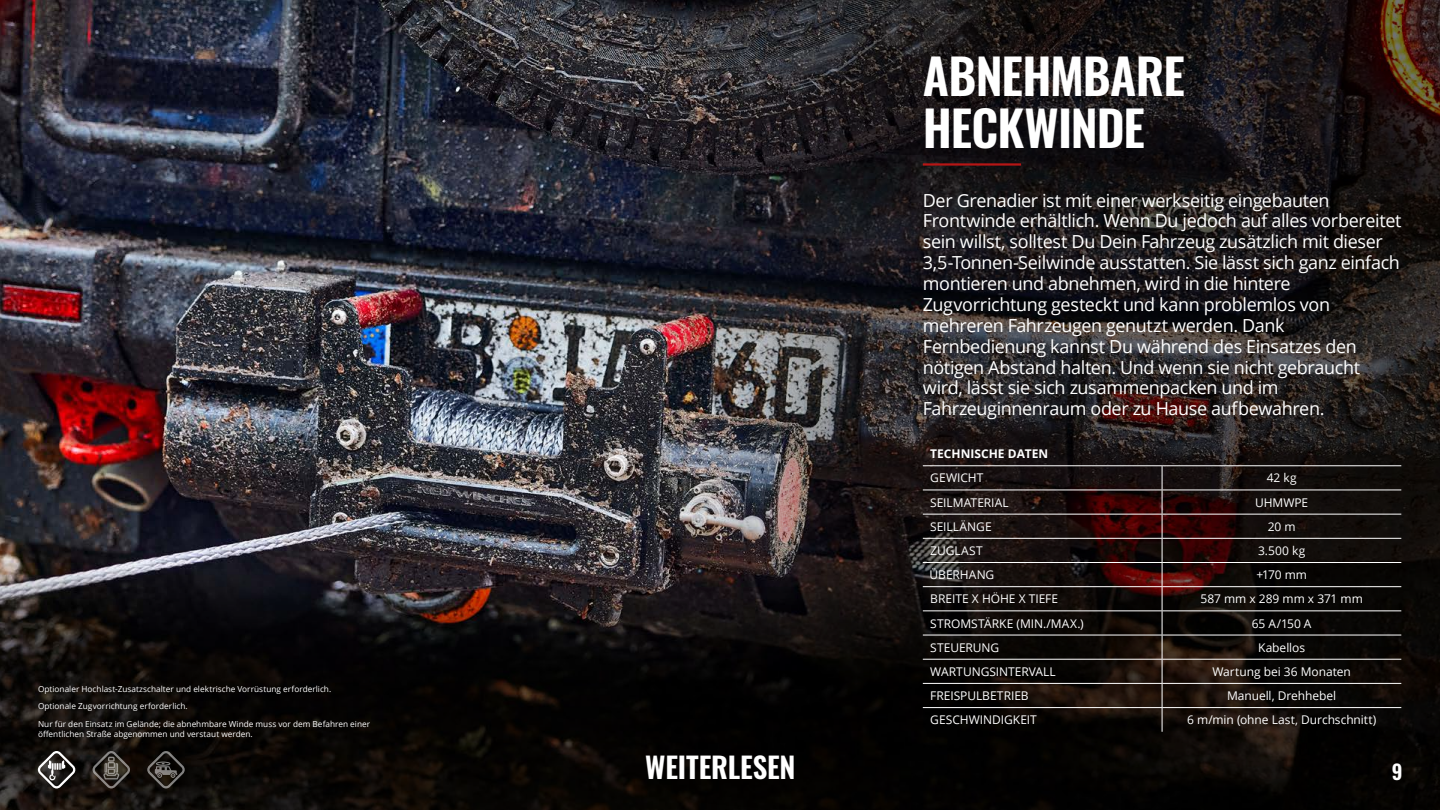
<style>
.page{position:relative;width:1440px;height:810px;background:#fff}
.page>*{position:absolute;margin:0;border:0;box-sizing:border-box;transform-origin:0 0}
.HDL_Exterior{font:600 48.75px/52.5px "Oswald";letter-spacing:-.02em;color:#fff}
.t1{font:600 28.88px "Oswald";letter-spacing:-.005em;color:#fff}
.t2{font:600 20.25px "Oswald";color:#fff}
.Bodycopy{font:18px/20.9px "Open Sans";letter-spacing:-.02em;color:#fff}
.Table_of_Contents{font:12px "Open Sans";color:#fff}
.Table_BC_center{font:12px "Open Sans";letter-spacing:-.005em;color:#fff}
.Table_HL{font:700 12px "Open Sans";color:#fff}
.Captions{font:8.25px/9.9px "Open Sans";color:#fff}
</style>
<div class="page">
<img style="left:0;top:0;width:630px;height:564px">
<img style="left:0;top:564px;width:630px;height:246px">
<img style="left:630px;top:0;width:810px;height:810px">
<hr style="left:923px;top:465px;width:239px;height:1px;background:#fff">
<hr style="left:1162px;top:465px;width:239px;height:1px;background:#fff">
<svg style="left:1162px;top:466px;width:1px;height:266px"></svg>
<hr style="left:923px;top:490px;width:239px;height:1px;background:#fff">
<hr style="left:1162px;top:490px;width:239px;height:1px;background:#fff">
<hr style="left:923px;top:514px;width:239px;height:1px;background:#fff">
<hr style="left:1162px;top:514px;width:239px;height:1px;background:#fff">
<hr style="left:923px;top:538px;width:239px;height:1px;background:#fff">
<hr style="left:1162px;top:538px;width:239px;height:1px;background:#fff">
<hr style="left:923px;top:562px;width:239px;height:1px;background:#fff">
<hr style="left:1162px;top:562px;width:239px;height:1px;background:#fff">
<hr style="left:923px;top:586px;width:239px;height:1px;background:#fff">
<hr style="left:1162px;top:586px;width:239px;height:1px;background:#fff">
<hr style="left:923px;top:610px;width:239px;height:1px;background:#fff">
<hr style="left:1162px;top:610px;width:239px;height:1px;background:#fff">
<hr style="left:923px;top:635px;width:239px;height:1px;background:#fff">
<hr style="left:1162px;top:635px;width:239px;height:1px;background:#fff">
<hr style="left:923px;top:659px;width:239px;height:1px;background:#fff">
<hr style="left:1162px;top:659px;width:239px;height:1px;background:#fff">
<hr style="left:923px;top:683px;width:239px;height:1px;background:#fff">
<hr style="left:1162px;top:683px;width:239px;height:1px;background:#fff">
<hr style="left:923px;top:707px;width:239px;height:1px;background:#fff">
<hr style="left:1162px;top:707px;width:239px;height:1px;background:#fff">
<svg style="left:38px;top:751px;width:38px;height:37px"></svg>
<svg style="left:93px;top:750px;width:37px;height:38px"></svg>
<svg style="left:147px;top:750px;width:38px;height:38px"></svg>
<hr style="left:923px;top:163px;width:98px;height:3px;background:#b61615">
<p class="Captions" style="left:38px;top:684px;width:295px">Optionaler Hochlast-Zusatzschalter und elektrische Vorrüstung erforderlich.</p>
<p class="Captions" style="left:38px;top:701px;width:151px">Optionale Zugvorrichtung erforderlich.</p>
<p class="Captions" style="left:38px;top:719px;width:334px">Nur für den Einsatz im Gelände; die abnehmbare Winde muss vor dem Befahren einer öffentlichen Straße abgenommen und verstaut werden.</p>
<p class="HDL_Exterior" style="left:923px;top:53px;width:264px">ABNEHMBARE<br>HECKWINDE</p>
<p class="Bodycopy" style="left:923px;top:189px;width:480px">Der Grenadier ist mit einer werkseitig eingebauten Frontwinde erhältlich. Wenn Du jedoch auf alles vorbereitet sein willst, solltest Du Dein Fahrzeug zusätzlich mit dieser 3,5-Tonnen-Seilwinde ausstatten. Sie lässt sich ganz einfach montieren und abnehmen, wird in die hintere Zugvorrichtung gesteckt und kann problemlos von mehreren Fahrzeugen genutzt werden. Dank Fernbedienung kannst Du während des Einsatzes den nötigen Abstand halten. Und wenn sie nicht gebraucht wird, lässt sie sich zusammenpacken und im Fahrzeuginnenraum oder zu Hause aufbewahren.</p>
<p class="Table_HL" style="left:930px;top:445px;width:120px">TECHNISCHE DATEN</p>
<p class="Table_of_Contents" style="left:930px;top:470px;width:55px">GEWICHT</p>
<p class="Table_BC_center" style="left:1267px;top:470px;width:31px">42 kg</p>
<p class="Table_of_Contents" style="left:930px;top:494px;width:80px">SEILMATERIAL</p>
<p class="Table_BC_center" style="left:1255px;top:494px;width:55px">UHMWPE</p>
<p class="Table_of_Contents" style="left:930px;top:518px;width:63px">SEILLÄNGE</p>
<p class="Table_BC_center" style="left:1268px;top:518px;width:29px">20 m</p>
<p class="Table_of_Contents" style="left:930px;top:542px;width:54px">ZUGLAST</p>
<p class="Table_BC_center" style="left:1258px;top:542px;width:49px">3.500 kg</p>
<p class="Table_of_Contents" style="left:930px;top:567px;width:66px">ÜBERHANG</p>
<p class="Table_BC_center" style="left:1256px;top:567px;width:52px">+170 mm</p>
<p class="Table_of_Contents" style="left:930px;top:591px;width:129px">BREITE X HÖHE X TIEFE</p>
<p class="Table_BC_center" style="left:1201px;top:591px;width:164px">587 mm x 289 mm x 371 mm</p>
<p class="Table_of_Contents" style="left:930px;top:615px;width:155px">STROMSTÄRKE (MIN./MAX.)</p>
<p class="Table_BC_center" style="left:1252px;top:615px;width:61px">65 A/150 A</p>
<p class="Table_of_Contents" style="left:930px;top:639px;width:70px">STEUERUNG</p>
<p class="Table_BC_center" style="left:1258px;top:639px;width:48px">Kabellos</p>
<p class="Table_of_Contents" style="left:930px;top:663px;width:127px">WARTUNGSINTERVALL</p>
<p class="Table_BC_center" style="left:1213px;top:663px;width:140px">Wartung bei 36 Monaten</p>
<p class="Table_of_Contents" style="left:930px;top:688px;width:100px">FREISPULBETRIEB</p>
<p class="Table_BC_center" style="left:1227px;top:688px;width:111px">Manuell, Drehhebel</p>
<p class="Table_of_Contents" style="left:930px;top:712px;width:108px">GESCHWINDIGKEIT</p>
<p class="Table_BC_center" style="left:1187px;top:712px;width:191px">6 m/min (ohne Last, Durchschnitt)</p>
<h2 class="t1" style="left:645px;top:752px;width:152px">WEITERLESEN</h2>
<p class="t2" style="left:1392px;top:761px;width:12px">9</p>
</div>
